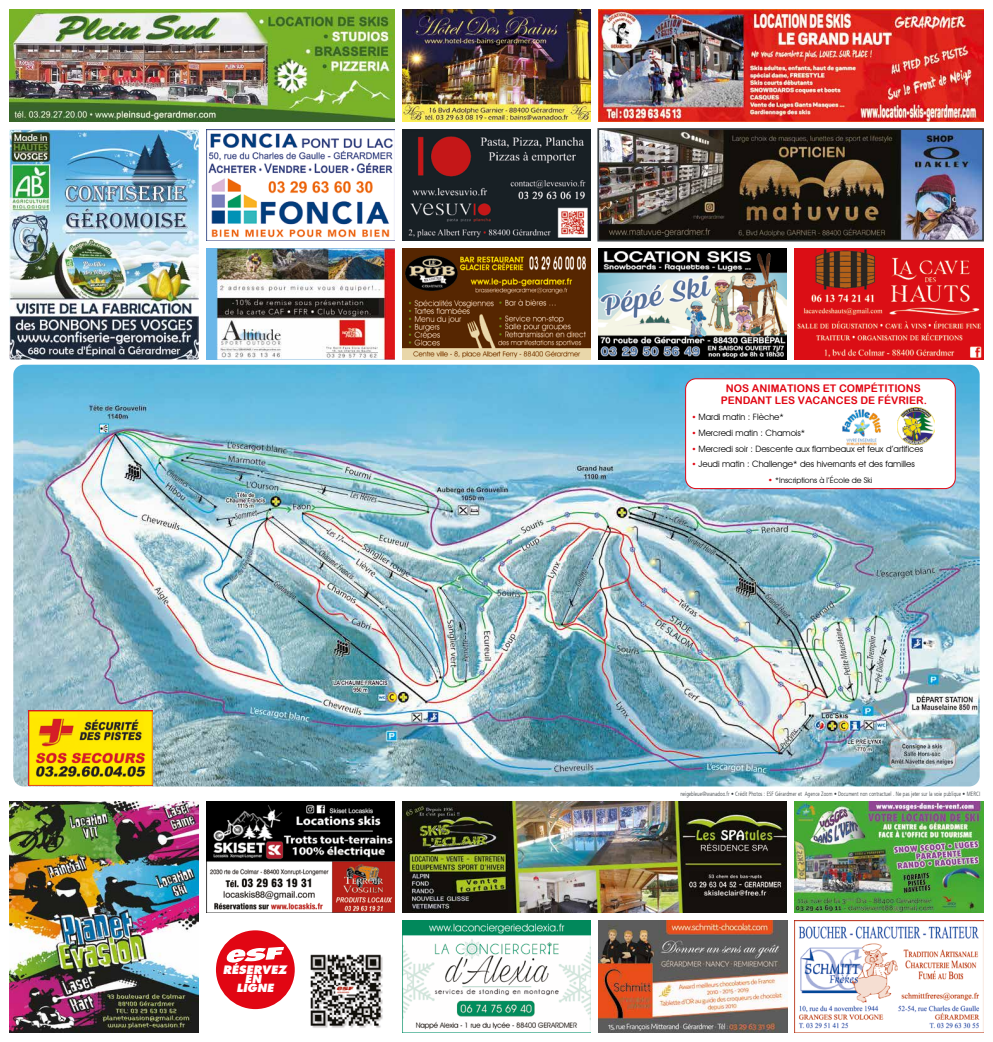
<style>
.page{position:relative;width:993px;height:1042px;background:#fff}
.page>*{position:absolute;margin:0;border:0;box-sizing:border-box;transform-origin:0 0}
.t1{font:italic 800 11.38px "Futura";color:#fff}
.t2{font:italic 800 11.03px/9.2px "Futura";color:#fff;text-align:center}
.t3{font:10.5px/12.6px "Arial Rounded MT Bold";color:#e10613;text-align:center}
.t4{font:8.75px "Avant Garde IT Cby BT";color:#000}
.t5{font:7.88px "Avant Garde IT Cby BT";color:#000}
.t6{font:300 condensed 6.12px "Frutiger LT";color:#3b4145;scale:.9 1}
.s1{font-family:"Bauhaus 93";color:#e10613}
.s2{font-family:"Bauhaus 93";font-size:8.75px;color:#e10613}
</style>
<div class="page">
<img style="left:13px;top:365px;width:966px;height:421px">
<div style="left:685px;top:379px;width:269px;height:109px;background:#fff;border-radius:10px"></div>
<div style="left:685px;top:378px;width:270px;height:111px;border:1px solid #e10613;border-radius:10px"></div>
<img style="left:842px;top:409px;width:39px;height:36px">
<img style="left:897px;top:407px;width:37px;height:37px">
<img style="left:28px;top:711px;width:124px;height:74px">
<img style="left:600px;top:131px;width:380px;height:107px">
<div style="left:597px;top:128px;width:386px;height:113px;border:2px solid #3b4145"></div>
<img style="left:402px;top:920px;width:188px;height:112px">
<img style="left:598px;top:921px;width:188px;height:111px">
<img style="left:402px;top:129px;width:188px;height:112px">
<img style="left:598px;top:248px;width:188px;height:112px">
<img style="left:206px;top:129px;width:188px;height:112px">
<img style="left:206px;top:801px;width:188px;height:112px">
<img style="left:10px;top:801px;width:188px;height:231px">
<img style="left:794px;top:248px;width:188px;height:112px">
<img style="left:206px;top:248px;width:188px;height:112px">
<img style="left:402px;top:801px;width:384px;height:112px">
<img style="left:598px;top:10px;width:384px;height:112px">
<img style="left:10px;top:10px;width:384px;height:112px">
<img style="left:402px;top:10px;width:188px;height:112px">
<img style="left:794px;top:801px;width:188px;height:112px">
<img style="left:402px;top:248px;width:188px;height:112px">
<img style="left:794px;top:920px;width:188px;height:112px">
<img style="left:10px;top:129px;width:188px;height:231px">
<img style="left:310px;top:954px;width:73px;height:74px">
<div style="left:216px;top:930px;width:79px;height:79px;background:#e10613;border-radius:50%"></div>
<svg style="left:226px;top:946px;width:58px;height:17px"></svg>
<h1 class="t1" style="left:223px;top:962px;width:65px">RÉSERVEZ</h1>
<p class="t2" style="left:236px;top:974px;width:39px">EN<br>LIGNE</p>
<p class="t3" style="left:720px;top:382px;width:208px">NOS ANIMATIONS ET COMPÉTITIONS<br>PENDANT LES VACANCES DE FÉVRIER.</p>
<p class="t4" style="left:690px;top:412px;width:94px"><span class="s1">•</span> Mardi matin : Flèche*</p>
<p class="t4" style="left:690px;top:427px;width:116px"><span class="s1">•</span> Mercredi matin : Chamois*</p>
<p class="t4" style="left:690px;top:443px;width:234px"><span class="s1">•</span> Mercredi soir : Descente aux flambeaux et feux d’artifices</p>
<p class="t4" style="left:690px;top:459px;width:225px"><span class="s1">•</span> Jeudi matin : Challenge* des hivernants et des familles</p>
<p class="t5" style="left:767px;top:475px;width:106px"><span class="s2">•</span> *Inscriptions à l’École de Ski</p>
<p class="t6" style="left:680px;top:790px;width:335px">neigebleue@wanadoo.fr • Crédit Photos : ESF Gérardmer et Agence Zoom • Document non contractuel . Ne pas jeter sur la voie publique • MERCI</p>
</div>
